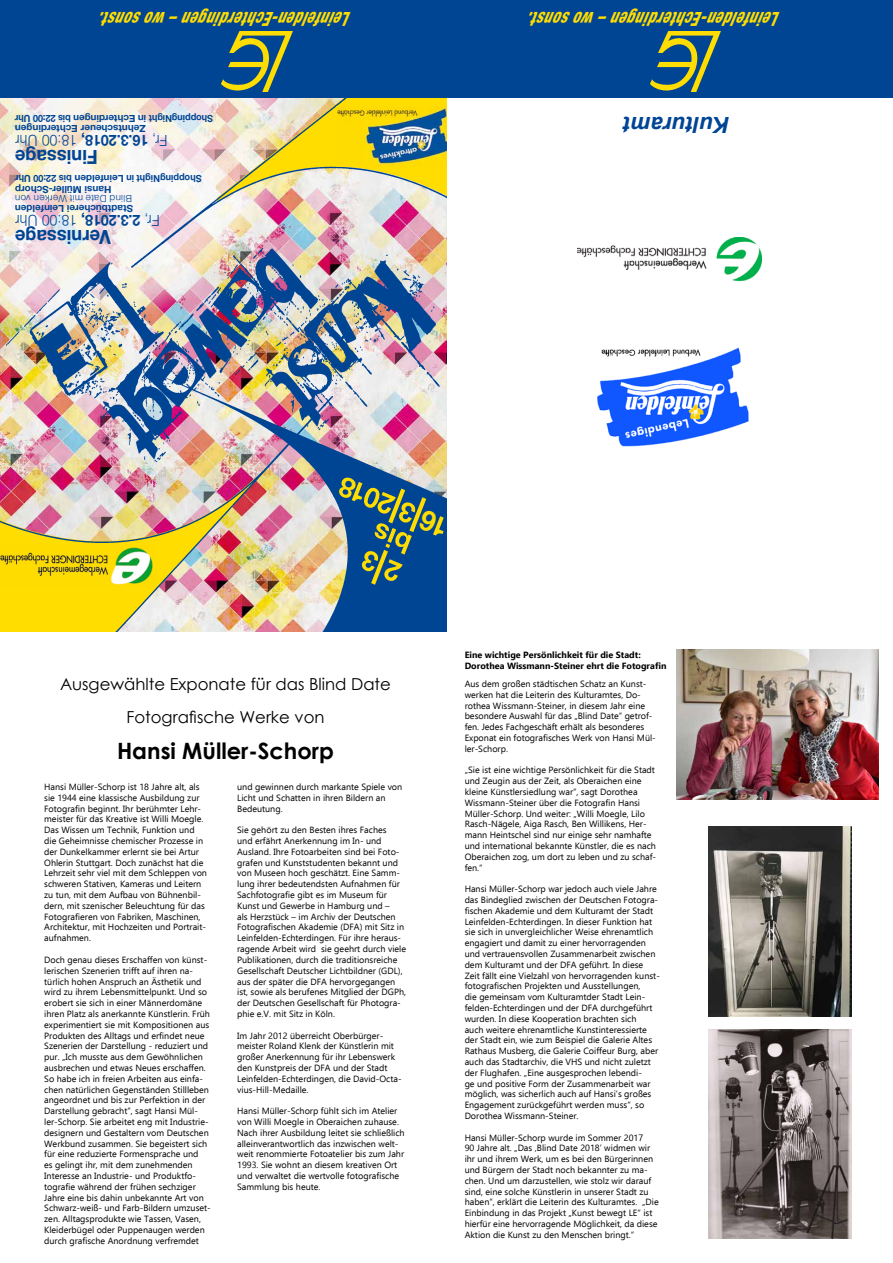
<style>
.page{position:relative;width:893px;height:1263px;background:#fff}
.page>*{position:absolute;margin:0;border:0;box-sizing:border-box;transform-origin:0 0}
.t1{font:700 22.5px "Century Gothic";color:#000}
.t2{font:italic 700 22.5px "Arial";color:#004595}
.t3{font:italic 800 condensed 19.5px "Helvetica Neue";color:#fd0;scale:.78 1}
.t4{font:700 19.5px "Helvetica Neue";color:#004494;scale:.93 1}
.t5{font:16.5px/33px "Century Gothic";color:#000;text-align:center}
.t6{font:300 15.23px "Helvetica";color:#004494;scale:.93 1}
.t7{font:700 9.82px/10.1px "Helvetica Neue";color:#004494;text-align:right}
.t8{font:300 9.82px "Helvetica";color:#004494}
.t9{font:700 9.82px "Helvetica Neue";color:#004494;scale:.93 1}
.t10{font:9px/10.8px "Ebrima";color:#000}
.t11{font:700 9px/10.8px "Ebrima";color:#000}
.s1{font-family:"Helvetica Neue";font-weight:700}
</style>
<div class="page">
<img style="left:0;top:97px;width:446px;height:278px">
<img style="left:333px;top:375px;width:113px;height:256px">
<img style="left:0;top:423px;width:333px;height:208px">
<img style="left:0;top:546px;width:156px;height:40px">
<img style="left:248px;top:268px;width:192px;height:201px">
<img style="left:100px;top:219px;width:238px;height:243px">
<img style="left:0;top:240px;width:174px;height:183px">
<img style="left:131px;top:97px;width:315px;height:171px">
<div style="left:0;top:0;width:446px;height:97px;background:#004494"></div>
<img style="left:221px;top:31px;width:71px;height:60px">
<img style="left:336px;top:107px;width:110px;height:60px">
<div style="left:873px;top:0;width:20px;height:98px;background:#004494"></div>
<img style="left:560px;top:97px;width:313px;height:1px">
<div style="left:445px;top:0;width:428px;height:97px;background:#004494"></div>
<img style="left:650px;top:31px;width:71px;height:60px">
<img style="left:597px;top:347px;width:152px;height:100px">
<img style="left:577px;top:237px;width:184px;height:44px">
<img style="left:709px;top:826px;width:142px;height:190px">
<img style="left:709px;top:1029px;width:142px;height:209px">
<img style="left:676px;top:649px;width:203px;height:150px">
<svg style="left:332px;top:465px;width:114px;height:147px"></svg>
<h2 class="t3" style="left:352px;top:31px;width:336px;rotate:-180deg">Leinfelden-Echterdingen–wosonst.</h2>
<p class="t7" style="left:213px;top:134px;width:200px;line-height:9.8px;rotate:-180deg">Zehntscheuer Echterdingen<br>ShoppingNight in Echterdingen bis 22:00 Uhr</p>
<h3 class="t6" style="left:168px;top:150px;width:166px;rotate:-180deg">Fr, <span class="s1">16.3.2018,</span> 18:00 Uhr</h3>
<h2 class="t4" style="left:98px;top:169px;width:91px;rotate:-180deg">Finissage</h2>
<p class="t7" style="left:202px;top:194px;width:188px;rotate:-180deg">Hansi Müller-Schorp<br>ShoppingNight in Leinfelden bis 22:00 Uhr</p>
<p class="t8" style="left:132px;top:205px;width:119px;rotate:-180deg">Blind Date mit Werken von</p>
<p class="t7" style="left:133px;top:214px;width:120px;rotate:-180deg">Stadtbücherei Leinfelden</p>
<h3 class="t6" style="left:160px;top:230px;width:157px;rotate:-180deg">Fr, <span class="s1">2.3.2018,</span> 18:00 Uhr</h3>
<h2 class="t4" style="left:111px;top:249px;width:104px;rotate:-180deg">Vernissage</h2>
<h2 class="t3" style="left:781px;top:31px;width:336px;rotate:-180deg">Leinfelden-Echterdingen–wosonst.</h2>
<h2 class="t3" style="left:799px;top:31px;width:336px;rotate:-180deg">Leinfelden-Echterdingen–wos nst.</h2>
<p class="t9" style="left:660px;top:125px;width:71px;rotate:-180deg">ShoppingNight</p>
<h1 class="t2" style="left:730px;top:140px;width:108px;rotate:-180deg">Kulturamt</h1>
<h3 class="t5" style="left:60px;top:667px;width:332px">Ausgewählte Exponate für das Blind Date<br>Fotografische Werke von</h3>
<h1 class="t1" style="left:117px;top:733px;width:218px">Hansi Müller-Schorp</h1>
<p class="t10" style="left:44px;top:781px;width:164px">Hansi Müller-Schorp ist 18 Jahre alt, als sie 1944 eine klassische Ausbildung zur Fotografin beginnt. Ihr berühmter Lehr&shy;meister für das Kreative ist Willi Moegle.<br>Das Wissen um Technik, Funktion und die Geheimnisse chemischer Prozesse in der Dunkelkammer erlernt sie bei Artur Ohlerin Stuttgart. Doch zunächst hat die Lehrzeit sehr viel mit dem Schleppen von schweren Stativen, Kameras und Leitern zu tun, mit dem Aufbau von Bühnenbil&shy;dern, mit szenischer Beleuchtung für das Fotografieren von Fabriken, Maschinen, Architektur, mit Hochzeiten und Portrait&shy;aufnahmen.</p>
<p class="t10" style="left:44px;top:954px;width:168px">Doch genau dieses Erschaffen von künst&shy;lerischen Szenerien trifft auf ihren na&shy;türlich hohen Anspruch an Ästhetik und wird zu ihrem Lebensmittelpunkt. Und so erobert sie sich in einer Männerdomäne ihren Platz als anerkannte Künstlerin. Früh experimentiert sie mit Kompositionen aus Produkten des Alltags und erfindet neue Szenerien der Darstellung - reduziert und pur. „Ich musste aus dem Gewöhnlichen ausbrechen und etwas Neues erschaffen.<br>So habe ich in freien Arbeiten aus einfa&shy;chen natürlichen Gegenständen Stillleben angeordnet und bis zur Perfektion in der Darstellung gebracht“, sagt Hansi Mül&shy;ler-Schorp. Sie arbeitet eng mit Industrie&shy;designern und Gestaltern vom Deutschen Werkbund zusammen. Sie begeistert sich für eine reduzierte Formensprache und<br>es gelingt ihr, mit dem zunehmenden Interesse an Industrie- und Produktfo&shy;tografie während der frühen sechziger Jahre eine bis dahin unbekannte Art von Schwarz-weiß- und Farb-Bildern umzuset&shy;zen. Alltagsprodukte wie Tassen, Vasen, Kleiderbügel oder Puppenaugen werden durch grafische Anordnung verfremdet</p>
<p class="t10" style="left:237px;top:781px;width:167px">und gewinnen durch markante Spiele von<br>Licht und Schatten in ihren Bildern an<br>Bedeutung.</p>
<p class="t10" style="left:237px;top:824px;width:170px">Sie gehört zu den Besten ihres Faches<br>und erfährt Anerkennung im In- und Ausland. Ihre Fotoarbeiten sind bei Foto&shy;grafen und Kunststudenten bekannt und von Museen hoch geschätzt. Eine Samm&shy;lung ihrer bedeutendsten Aufnahmen für Sachfotografie gibt es im Museum für Kunst und Gewerbe in Hamburg und –<br>als Herzstück – im Archiv der Deutschen Fotografischen Akademie (DFA) mit Sitz in Leinfelden-Echterdingen. Für ihre heraus&shy;ragende Arbeit wird sie geehrt durch viele Publikationen, durch die traditionsreiche Gesellschaft Deutscher Lichtbildner (GDL), aus der später die DFA hervorgegangen ist, sowie als berufenes Mitglied der DGPh, der Deutschen Gesellschaft für Photogra&shy;phie e.V. mit Sitz in Köln.</p>
<p class="t10" style="left:237px;top:1030px;width:166px">Im Jahr 2012 überreicht Oberbürger&shy;meister Roland Klenk der Künstlerin mit großer Anerkennung für ihr Lebenswerk den Kunstpreis der DFA und der Stadt Leinfelden-Echterdingen, die David-Octa&shy;vius-Hill-Medaille.</p>
<p class="t10" style="left:237px;top:1105px;width:169px">Hansi Müller-Schorp fühlt sich im Atelier von Willi Moegle in Oberaichen zuhause.<br>Nach ihrer Ausbildung leitet sie schließlich alleinverantwortlich das inzwischen welt&shy;weit renommierte Fotoatelier bis zum Jahr 1993. Sie wohnt an diesem kreativen Ort und verwaltet die wertvolle fotografische Sammlung bis heute.</p>
<p class="t11" style="left:465px;top:649px;width:203px">Eine wichtige Persönlichkeit für die Stadt:<br>Dorothea Wissmann-Steiner ehrt die Fotografin</p>
<p class="t10" style="left:465px;top:678px;width:193px">Aus dem großen städtischen Schatz an Kunst&shy;werken hat die Leiterin des Kulturamtes, Do&shy;rothea Wissmann-Steiner, in diesem Jahr eine besondere Auswahl für das „Blind Date“ getrof&shy;fen. Jedes Fachgeschäft erhält als besonderes Exponat ein fotografisches Werk von Hansi Mül&shy;ler-Schorp.</p>
<p class="t10" style="left:465px;top:765px;width:193px">„Sie ist eine wichtige Persönlichkeit für die Stadt und Zeugin aus der Zeit, als Oberaichen eine kleine Künstlersiedlung war“, sagt Dorothea Wissmann-Steiner über die Fotografin Hansi Müller-Schorp. Und weiter: „Willi Moegle, Lilo Rasch-Nägele, Aiga Rasch, Ben Willikens, Her&shy;mann Heintschel sind nur einige sehr namhafte und international bekannte Künstler, die es nach Oberaichen zog, um dort zu leben und zu schaf&shy;fen.“</p>
<p class="t10" style="left:465px;top:883px;width:197px">Hansi Müller-Schorp war jedoch auch viele Jahre das Bindeglied zwischen der Deutschen Fotogra&shy;fischen Akademie und dem Kulturamt der Stadt Leinfelden-Echterdingen. In dieser Funktion hat sie sich in unvergleichlicher Weise ehrenamtlich engagiert und damit zu einer hervorragenden und vertrauensvollen Zusammenarbeit zwischen dem Kulturamt und der DFA geführt. In diese Zeit fällt eine Vielzahl von hervorragenden kunst&shy;fotografischen Projekten und Ausstellungen,<br>die gemeinsam vom Kulturamtder Stadt Lein&shy;felden-Echterdingen und der DFA durchgeführt wurden. In diese Kooperation brachten sich<br>auch weitere ehrenamtliche Kunstinteressierte der Stadt ein, wie zum Beispiel die Galerie Altes Rathaus Musberg, die Galerie Coiffeur Burg, aber auch das Stadtarchiv, die VHS und nicht zuletzt der Flughafen. „Eine ausgesprochen lebendi-<br>ge und positive Form der Zusammenarbeit war möglich, was sicherlich auch auf Hansi’s großes Engagement zurückgeführt werden muss“, so Dorothea Wissmann-Steiner.</p>
<p class="t10" style="left:465px;top:1132px;width:196px">Hansi Müller-Schorp wurde im Sommer 2017<br>90 Jahre alt. „Das ‚Blind Date 2018’ widmen wir ihr und ihrem Werk, um es bei den Bürgerinnen und Bürgern der Stadt noch bekannter zu ma&shy;chen. Und um darzustellen, wie stolz wir darauf sind, eine solche Künstlerin in unserer Stadt zu haben“, erklärt die Leiterin des Kulturamtes. „Die Einbindung in das Projekt „Kunst bewegt LE“ ist hierfür eine hervorragende Möglichkeit, da diese Aktion die Kunst zu den Menschen bringt.“</p>
</div>
